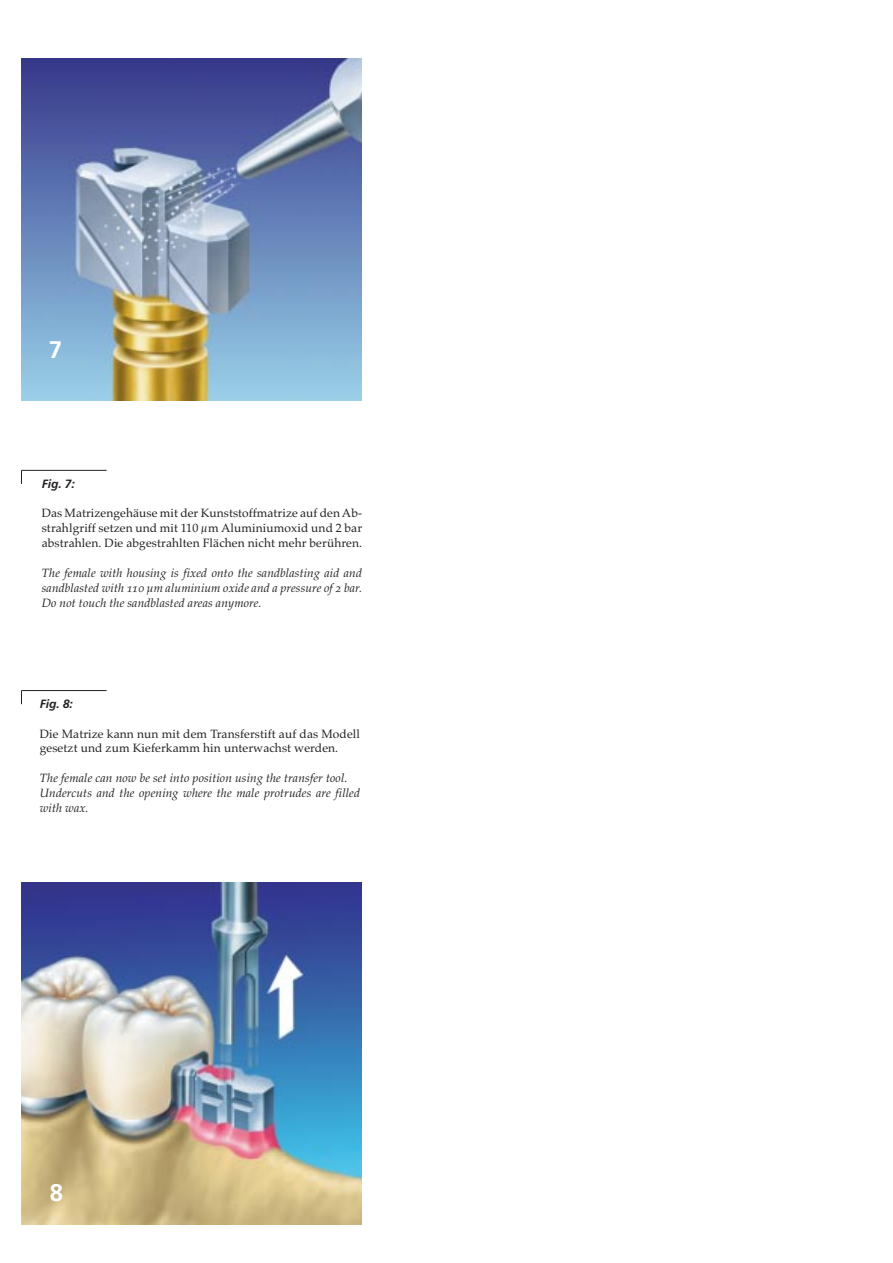
<style>
.page{position:relative;width:893px;height:1263px;background:#fff}
.page>*{position:absolute;margin:0;border:0;box-sizing:border-box;transform-origin:0 0}
.t1{font:700 24px "Frutiger";color:#fff}
.t2{font:12px/14.9px "Palatino Italic Os F";letter-spacing:.01em;color:#231f1f;text-align:justify}
.t3{font:12px/14.9px "Palatino";letter-spacing:.01em;color:#231f1f;text-align:justify}
.t4{font:italic 700 12px "Frutiger";color:#231f1f}
</style>
<div class="page">
<img style="left:21px;top:59px;width:340px;height:342px">
<hr style="left:21px;top:470px;width:86px;height:1px;background:#231f1f">
<svg style="left:21px;top:470px;width:1px;height:14px"></svg>
<img style="left:21px;top:882px;width:340px;height:343px">
<hr style="left:21px;top:690px;width:86px;height:1px;background:#231f1f">
<svg style="left:21px;top:691px;width:1px;height:13px"></svg>
<h1 class="t1" style="left:49px;top:340px;width:15px">7</h1>
<p class="t4" style="left:42px;top:479px;width:35px">Fig. 7:</p>
<p class="t3" style="left:42px;top:507px;width:322px">Das Matrizengehäuse mit der Kunststoffmatrize auf den Ab&shy;strahlgriff setzen und mit 110 µm Aluminiumoxid und 2 bar abstrahlen. Die abgestrahlten Flächen nicht mehr berühren.</p>
<p class="t2" style="left:42px;top:567px;width:322px">The female with housing is fixed onto the sandblasting aid and sandblasted with 110 µm aluminium oxide and a pressure of 2 bar.<br>Do not touch the sandblasted areas anymore.</p>
<p class="t4" style="left:40px;top:699px;width:35px">Fig. 8:</p>
<p class="t3" style="left:40px;top:727px;width:322px">Die Matrize kann nun mit dem Transferstift auf das Modell gesetzt und zum Kieferkamm hin unterwachst werden.</p>
<p class="t2" style="left:40px;top:772px;width:322px;text-align:left">The female can now be set into position using the transfer tool.<br>Undercuts and the opening where the male protrudes are filled with wax.</p>
<h1 class="t1" style="left:50px;top:1183px;width:15px">8</h1>
</div>
